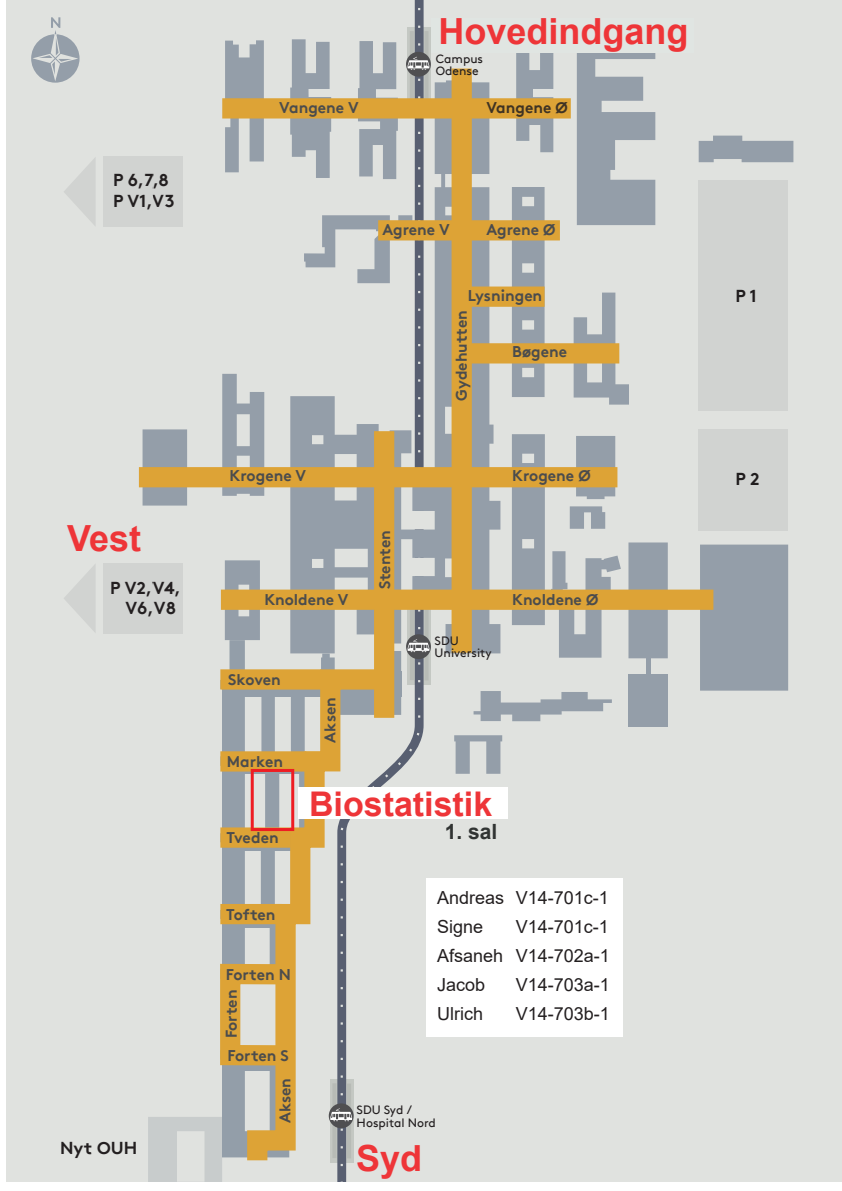
<style>
.page{position:relative;width:842px;height:1191px;background:#fff}
.page>*{position:absolute;margin:0;border:0;box-sizing:border-box;transform-origin:0 0}
.t1{font:700 36px "Arial";color:#ee3538}
.t2{font:700 34px "Arial";color:#ee3538}
.t3{font:700 21px "Arial";color:#313433}
.t4{font:18px/29px "Arial";color:#231f20}
.t5{font:700 17.3px/20.7px "Brown Pro TT";color:#231f20}
.t6{font:700 15.5px "Brown Pro TT";color:#4b4c4d}
.t7{font:700 15.5px "Brown Pro TT";color:#231f20}
.t8{font:12.1px/12.1px "Brown Pro TT";color:#231f20}
</style>
<div class="page">
<div style="left:6px;top:0;width:836px;height:1181px;background:#e0e2df"></div>
<div style="left:104px;top:157px;width:79px;height:70px;background:#d1d3d1"></div>
<div style="left:104px;top:563px;width:79px;height:70px;background:#d1d3d1"></div>
<svg style="left:64px;top:565px;width:31px;height:67px"></svg>
<svg style="left:64px;top:158px;width:31px;height:67px"></svg>
<hr style="left:410px;top:31px;width:4px;height:75px;background:#b7bbb6">
<hr style="left:424px;top:31px;width:4px;height:75px;background:#b7bbb6">
<svg style="left:148px;top:1117px;width:74px;height:64px"></svg>
<svg style="left:788px;top:140px;width:5px;height:22px"></svg>
<svg style="left:474px;top:691px;width:138px;height:30px"></svg>
<svg style="left:222px;top:39px;width:566px;height:651px"></svg>
<svg style="left:454px;top:735px;width:48px;height:39px"></svg>
<svg style="left:570px;top:506px;width:35px;height:23px"></svg>
<svg style="left:220px;top:640px;width:181px;height:517px;fill:#949ea9"></svg>
<svg style="left:222px;top:1065px;width:15px;height:5px"></svg>
<svg style="left:222px;top:924px;width:15px;height:4px"></svg>
<svg style="left:222px;top:847px;width:15px;height:3px"></svg>
<svg style="left:222px;top:771px;width:15px;height:3px"></svg>
<div style="left:222px;top:671px;width:179px;height:26px;background:#939ea9"></div>
<svg style="left:143px;top:429px;width:80px;height:76px"></svg>
<div style="left:628px;top:674px;width:40px;height:53px;background:#949ea9"></div>
<div style="left:646px;top:656px;width:5px;height:20px;background:#949ea9"></div>
<div style="left:221px;top:589px;width:492px;height:21px;background:#dda336"></div>
<div style="left:139px;top:467px;width:478px;height:20px;background:#dda336"></div>
<div style="left:461px;top:343px;width:158px;height:20px;background:#dda336"></div>
<div style="left:378px;top:220px;width:182px;height:20px;background:#dda336"></div>
<div style="left:461px;top:286px;width:84px;height:21px;background:#dda336"></div>
<div style="left:222px;top:98px;width:349px;height:20px;background:#dda336"></div>
<div style="left:452px;top:69px;width:20px;height:584px;background:#dda336"></div>
<div style="left:374px;top:431px;width:20px;height:287px;background:#dda336"></div>
<svg style="left:237px;top:659px;width:159px;height:521px"></svg>
<div style="left:220px;top:964px;width:68px;height:101px;border:20px solid #dda336"></div>
<div style="left:220px;top:904px;width:62px;height:20px;background:#dda336"></div>
<div style="left:220px;top:827px;width:71px;height:20px;background:#dda336"></div>
<div style="left:220px;top:751px;width:86px;height:20px;background:#dda336"></div>
<div style="left:220px;top:669px;width:101px;height:20px;background:#dda336"></div>
<div style="left:329px;top:1103px;width:25px;height:25px;background:#4f4f51;border-radius:50%"></div>
<svg style="left:330px;top:1108px;width:22px;height:13px"></svg>
<div style="left:406px;top:634px;width:25px;height:25px;background:#4f4f51;border-radius:50%"></div>
<svg style="left:408px;top:639px;width:21px;height:13px"></svg>
<div style="left:406px;top:52px;width:25px;height:25px;background:#4f4f51;border-radius:50%"></div>
<svg style="left:408px;top:57px;width:21px;height:13px"></svg>
<svg style="left:31px;top:17px;width:49px;height:66px"></svg>
<div style="left:298px;top:787px;width:210px;height:32px;background:#fff"></div>
<div style="left:426px;top:878px;width:196px;height:158px;background:#fff"></div>
<div style="left:431px;top:18px;width:263px;height:35px;background:#e0e5e2"></div>
<div style="left:251px;top:769px;width:43px;height:62px;border:3px solid #ee1d23"></div>
<p class="t5" style="left:113px;top:168px;width:63px">P 6,7,8<br>P V1,V3</p>
<h1 class="t1" style="left:67px;top:513px;width:76px">Vest</h1>
<p class="t5" style="left:110px;top:575px;width:72px;text-align:right">P V2,V4,<br>V6,V8</p>
<p class="t5" style="left:60px;top:1136px;width:79px">Nyt OUH</p>
<h1 class="t1" style="left:438px;top:6px;width:252px">Hovedindgang</h1>
<p class="t8" style="left:436px;top:52px;width:49px">Campus<br>Odense</p>
<p class="t6" style="left:279px;top:95px;width:81px">Vangene V</p>
<p class="t7" style="left:486px;top:95px;width:83px">Vangene Ø</p>
<p class="t6" style="left:382px;top:217px;width:69px">Agrene V</p>
<p class="t6" style="left:486px;top:217px;width:71px">Agrene Ø</p>
<p class="t6" style="left:468px;top:283px;width:76px">Lysningen</p>
<p class="t6" style="left:449px;top:401px;width:92px;rotate:-90deg">Gydehutten</p>
<p class="t6" style="left:512px;top:339px;width:56px">Bøgene</p>
<p class="t6" style="left:230px;top:463px;width:78px">Krogene V</p>
<p class="t6" style="left:512px;top:463px;width:80px">Krogene Ø</p>
<p class="t6" style="left:264px;top:587px;width:86px">Knoldene V</p>
<p class="t6" style="left:228px;top:667px;width:54px">Skoven</p>
<p class="t6" style="left:227px;top:749px;width:58px">Marken</p>
<p class="t6" style="left:318px;top:742px;width:47px;rotate:-90deg">Aksen</p>
<p class="t6" style="left:372px;top:589px;width:60px;rotate:-90deg">Stenten</p>
<p class="t8" style="left:435px;top:634px;width:59px">SDU<br>University</p>
<p class="t6" style="left:226px;top:825px;width:54px">Tveden</p>
<h2 class="t2" style="left:309px;top:780px;width:185px">Biostatistik</h2>
<h3 class="t3" style="left:445px;top:816px;width:54px">1. sal</h3>
<p class="t6" style="left:512px;top:587px;width:88px">Knoldene Ø</p>
<p class="t6" style="left:226px;top:901px;width:51px">Toften</p>
<p class="t6" style="left:226px;top:961px;width:67px">Forten N</p>
<p class="t6" style="left:219px;top:1038px;width:50px;rotate:-90deg">Forten</p>
<p class="t6" style="left:228px;top:1043px;width:63px">Forten S</p>
<p class="t6" style="left:273px;top:1123px;width:47px;rotate:-90deg">Aksen</p>
<p class="t4" style="left:437px;top:883px;width:69px">Andreas<br>Signe<br>Afsaneh<br>Jacob<br>Ulrich</p>
<p class="t4" style="left:516px;top:883px;width:96px;text-align:justify">V14-701c-1<br>V14-701c-1<br>V14-702a-1<br>V14-703a-1<br>V14-703b-1</p>
<p class="t8" style="left:357px;top:1103px;width:81px">SDU Syd /<br>Hospital Nord</p>
<h1 class="t1" style="left:356px;top:1132px;width:68px">Syd</h1>
<p class="t5" style="left:736px;top:284px;width:23px">P 1</p>
<p class="t5" style="left:736px;top:466px;width:25px">P 2</p>
</div>
